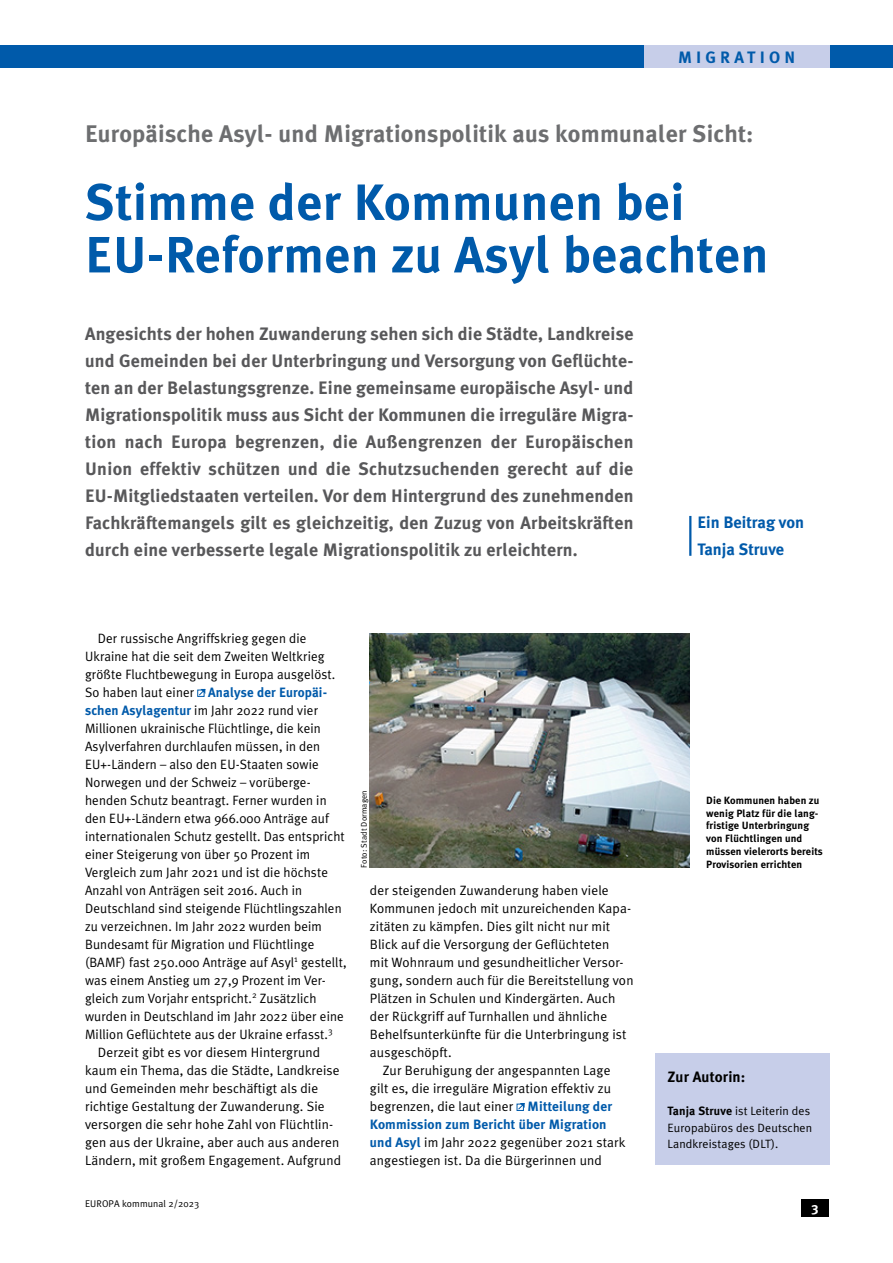
<style>
.page{position:relative;width:893px;height:1263px;background:#fff}
.page>*{position:absolute;margin:0;border:0;box-sizing:border-box;transform-origin:0 0}
.t1{font:700 51px/52.5px "Meta Plus";letter-spacing:.01em;color:#005aaa}
.t2{font:700 24px "Meta Plus";letter-spacing:.01em;color:#6d6e70}
.t3{font:700 18px/27px "Meta Plus";letter-spacing:.01em;color:#58585a;text-align:justify}
.t4{font:700 16.5px/27px "Meta Plus";color:#005aaa}
.t5{font:700 16.5px "Meta Plus";letter-spacing:.25em;color:#005aaa}
.t6{font:700 15px "Meta Plus";letter-spacing:.01em;color:#000}
.t7{font:13.5px/18px "Meta Plus Normal";letter-spacing:.01em;color:#000}
.t8{font:700 13.5px "Meta Plus";letter-spacing:.01em;color:#005aaa}
.t9{font:700 13.5px "Meta Plus";color:#fff}
.t10{font:12px/16.5px "Meta Plus Normal";letter-spacing:.01em;color:#000}
.t11{font:700 10.5px/12.8px "Meta Plus";letter-spacing:.01em;color:#000}
.t12{font:9.75px "Meta Plus Normal";letter-spacing:.01em;color:#000}
.t13{font:8.25px "Meta Plus Normal";letter-spacing:.01em;color:#000}
.s1{font-family:"Meta Plus Normal";font-weight:400;color:#000}
.s2{font-family:"Meta Plus";font-weight:700;color:#005aaa}
.s3{font-family:"Meta Plus";font-weight:700}
</style>
<div class="page">
<div style="left:0;top:46px;width:893px;height:22px;background:#005aaa"></div>
<div style="left:644px;top:46px;width:185px;height:22px;background:#c7cee9"></div>
<div style="left:197px;top:690px;width:7px;height:7px;border:1px solid #005aaa"></div>
<svg style="left:198px;top:688px;width:8px;height:8px"></svg>
<div style="left:517px;top:1104px;width:7px;height:7px;border:1px solid #005aaa"></div>
<svg style="left:518px;top:1103px;width:7px;height:7px"></svg>
<div style="left:655px;top:1053px;width:174px;height:112px;background:#c7cee9"></div>
<hr style="left:689px;top:516px;width:2px;height:40px;background:#005aaa">
<img style="left:370px;top:634px;width:319px;height:233px">
<div style="left:801px;top:1199px;width:28px;height:17px;background:#000"></div>
<p class="t5" style="left:678px;top:48px;width:119px">MIGRATION</p>
<h2 class="t2" style="left:85px;top:120px;width:670px">Europäische Asyl- und Migrationspolitik aus kommunaler Sicht:</h2>
<h1 class="t1" style="left:85px;top:176px;width:685px">Stimme der Kommunen bei<br>EU-Reformen zu Asyl beachten</h1>
<p class="t3" style="left:85px;top:320px;width:550px">Angesichts der hohen Zuwanderung sehen sich die Städte, Landkreise und Gemeinden bei der Unterbringung und Versorgung von Geflüchte&shy;ten an der Belastungsgrenze. Eine gemeinsame europäische Asyl- und Migrationspolitik muss aus Sicht der Kommunen die irreguläre Migra&shy;tion nach Europa begrenzen, die Außengrenzen der Europäischen Union effektiv schützen und die Schutzsuchenden gerecht auf die EU-Mitgliedstaaten verteilen. Vor dem Hintergrund des zunehmenden Fachkräftemangels gilt es gleichzeitig, den Zuzug von Arbeitskräften durch eine verbesserte legale Migrationspolitik zu erleichtern.</p>
<p class="t4" style="left:697px;top:508px;width:108px">Ein Beitrag von<br>Tanja Struve</p>
<p class="t7" style="left:85px;top:629px;width:252px;text-indent:13px">Der russische Angriffskrieg gegen die<br>Ukraine hat die seit dem Zweiten Weltkrieg größte Fluchtbewegung in Europa ausgelöst.</p>
<p class="t8" style="left:85px;top:684px;width:244px"><span class="s1">So haben laut einer</span> Analyse der Europäi-</p>
<p class="t7" style="left:85px;top:701px;width:234px"><span class="s2">schen Asylagentur</span> im Jahr 2022 rund vier</p>
<p class="t7" style="left:85px;top:719px;width:237px">Millionen ukrainische Flüchtlinge, die kein</p>
<p class="t7" style="left:85px;top:737px;width:237px">Asylverfahren durchlaufen müssen, in den</p>
<p class="t7" style="left:85px;top:755px;width:235px">EU+-Ländern – also den EU-Staaten sowie</p>
<p class="t7" style="left:85px;top:773px;width:227px">Norwegen und der Schweiz – vorüberge-</p>
<p class="t7" style="left:85px;top:791px;width:243px">henden Schutz beantragt. Ferner wurden in</p>
<p class="t7" style="left:85px;top:809px;width:245px">den EU+-Ländern etwa 966.000 Anträge auf</p>
<p class="t7" style="left:85px;top:827px;width:261px">internationalen Schutz gestellt. Das entspricht</p>
<p class="t7" style="left:85px;top:845px;width:226px">einer Steigerung von über 50 Prozent im</p>
<p class="t7" style="left:85px;top:863px;width:244px">Vergleich zum Jahr 2021 und ist die höchste</p>
<p class="t7" style="left:85px;top:881px;width:219px">Anzahl von Anträgen seit 2016. Auch in</p>
<p class="t7" style="left:85px;top:899px;width:258px">Deutschland sind steigende Flüchtlingszahlen</p>
<p class="t7" style="left:85px;top:917px;width:238px">zu verzeichnen. Im Jahr 2022 wurden beim</p>
<p class="t7" style="left:85px;top:935px;width:231px">Bundesamt für Migration und Flüchtlinge</p>
<p class="t7" style="left:85px;top:953px;width:263px">(BAMF) fast 250.000 Anträge auf Asyl<sup>1</sup> gestellt,</p>
<p class="t7" style="left:85px;top:971px;width:242px">was einem Anstieg um 27,9 Prozent im Ver-</p>
<p class="t7" style="left:85px;top:989px;width:233px">gleich zum Vorjahr entspricht.<sup>2</sup> Zusätzlich</p>
<p class="t7" style="left:85px;top:1007px;width:260px">wurden in Deutschland im Jahr 2022 über eine</p>
<p class="t7" style="left:85px;top:1025px;width:249px">Million Geflüchtete aus der Ukraine erfasst.<sup>3</sup></p>
<p class="t7" style="left:98px;top:1043px;width:224px">Derzeit gibt es vor diesem Hintergrund</p>
<p class="t7" style="left:85px;top:1061px;width:256px">kaum ein Thema, das die Städte, Landkreise</p>
<p class="t7" style="left:85px;top:1079px;width:235px">und Gemeinden mehr beschäftigt als die</p>
<p class="t7" style="left:85px;top:1097px;width:241px">richtige Gestaltung der Zuwanderung. Sie</p>
<p class="t7" style="left:85px;top:1115px;width:250px">versorgen die sehr hohe Zahl von Flüchtlin-</p>
<p class="t7" style="left:85px;top:1133px;width:256px">gen aus der Ukraine, aber auch aus anderen</p>
<p class="t7" style="left:85px;top:1151px;width:257px">Ländern, mit großem Engagement. Aufgrund</p>
<p class="t12" style="left:85px;top:1198px;width:116px">EUROPA kommunal 2/2023</p>
<p class="t13" style="left:359px;top:867px;width:79px;rotate:-90deg">Foto: Stadt Dormagen</p>
<p class="t11" style="left:706px;top:794px;width:118px">Die Kommunen haben zu wenig Platz für die lang&shy;fristige Unterbringung von Flüchtlingen und müssen vielerorts bereits<br>Provisorien errichten</p>
<p class="t7" style="left:370px;top:881px;width:240px">der steigenden Zuwanderung haben viele</p>
<p class="t7" style="left:370px;top:899px;width:263px">Kommunen jedoch mit unzureichenden Kapa-</p>
<p class="t7" style="left:370px;top:917px;width:242px">zitäten zu kämpfen. Dies gilt nicht nur mit</p>
<p class="t7" style="left:370px;top:935px;width:241px">Blick auf die Versorgung der Geflüchteten</p>
<p class="t7" style="left:370px;top:953px;width:255px">mit Wohnraum und gesundheitlicher Versor-</p>
<p class="t7" style="left:370px;top:971px;width:265px">gung, sondern auch für die Bereitstellung von</p>
<p class="t7" style="left:370px;top:989px;width:247px">Plätzen in Schulen und Kindergärten. Auch</p>
<p class="t7" style="left:370px;top:1007px;width:239px">der Rückgriff auf Turnhallen und ähnliche</p>
<p class="t7" style="left:370px;top:1025px;width:258px">Behelfsunterkünfte für die Unterbringung ist</p>
<p class="t7" style="left:370px;top:1043px;width:83px">ausgeschöpft.</p>
<p class="t7" style="left:383px;top:1061px;width:229px">Zur Beruhigung der angespannten Lage</p>
<p class="t7" style="left:370px;top:1079px;width:243px">gilt es, die irreguläre Migration effektiv zu</p>
<p class="t7" style="left:370px;top:1097px;width:244px">begrenzen, die laut einer <span class="s2">Mitteilung der</span></p>
<p class="t8" style="left:370px;top:1116px;width:238px">Kommission zum Bericht über Migration</p>
<p class="t7" style="left:370px;top:1133px;width:257px"><span class="s2">und Asyl</span> im Jahr 2022 gegenüber 2021 stark angestiegen ist. Da die Bürgerinnen und</p>
<p class="t6" style="left:668px;top:1068px;width:79px">Zur Autorin:</p>
<p class="t10" style="left:668px;top:1102px;width:146px"><span class="s3">Tanja Struve</span> ist Leiterin des<br>Europabüros des Deutschen<br>Landkreistages (DLT).</p>
<p class="t9" style="left:812px;top:1199px;width:8px">3</p>
</div>
